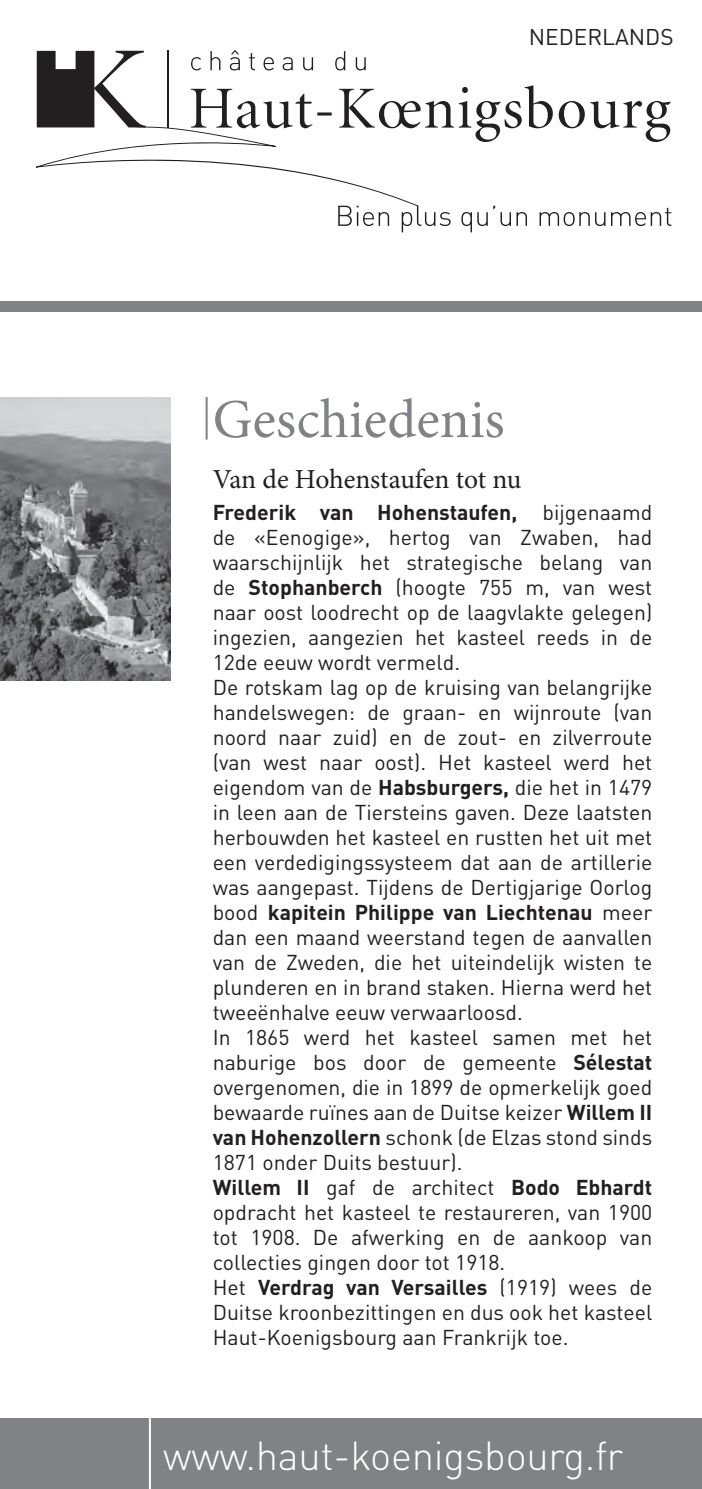
<style>
.page{position:relative;width:702px;height:1489px;background:#fff}
.page>*{position:absolute;margin:0;border:0;box-sizing:border-box;transform-origin:0 0}
.t1{font:55px "Minion Pro";color:#808285}
.t2{font:300 40px "DIN";letter-spacing:-.005em;color:#fff}
.t3{font:27.5px "Minion Pro";letter-spacing:-.005em;color:#231f20}
.t4{font:22.5px "DIN";color:#231f20}
.t5{font:21.25px/25px "DIN";color:#231f20}
.s1{font-weight:700}
</style>
<div class="page">
<div style="left:0;top:1417px;width:702px;height:71px;background:#808285"></div>
<svg style="left:36px;top:50px;width:635px;height:182px"></svg>
<div style="left:0;top:301px;width:702px;height:11px;background:#808285"></div>
<img style="left:0;top:397px;width:170px;height:283px">
<hr style="left:206px;top:397px;width:2px;height:42px;background:#808285">
<hr style="left:149px;top:1417px;width:2px;height:71px;background:#fff">
<p class="t4" style="left:528px;top:22px;width:146px">NEDERLANDS</p>
<h1 class="t1" style="left:213px;top:382px;width:293px">Geschiedenis</h1>
<p class="t3" style="left:213px;top:461px;width:310px">Van de Hohenstaufen tot nu</p>
<p class="t5" style="left:213px;top:499px;width:441px"><span class="s1">Frederik van Hohenstaufen,</span> bijgenaamd de «Eenogige», hertog van Zwaben, had waarschijnlijk het strategische belang van de <span class="s1">Stophanberch</span> (hoogte 755 m, van west naar oost loodrecht op de laagvlakte gelegen) ingezien, aangezien het kasteel reeds in de 12de eeuw wordt vermeld.<br>De rotskam lag op de kruising van belangrijke handelswegen: de graan- en wijnroute (van noord naar zuid) en de zout- en zilverroute (van west naar oost). Het kasteel werd het eigendom van de <span class="s1">Habsburgers,</span> die het in 1479 in leen aan de Tiersteins gaven. Deze laatsten herbouwden het kasteel en rustten het uit met een verdedigingssysteem dat aan de artillerie was aangepast. Tijdens de Dertigjarige Oorlog bood <span class="s1">kapitein Philippe van Liechtenau</span> meer dan een maand weerstand tegen de aanvallen van de Zweden, die het uiteindelijk wisten te plunderen en in brand staken. Hierna werd het tweeënhalve eeuw verwaarloosd.<br>In 1865 werd het kasteel samen met het naburige bos door de gemeente <span class="s1">Sélestat </span>overgenomen, die in 1899 de opmerkelijk goed bewaarde ruïnes aan de Duitse keizer <span class="s1">Willem II van Hohenzollern</span> schonk (de Elzas stond sinds 1871 onder Duits bestuur).<br><span class="s1">Willem II</span> gaf de architect <span class="s1">Bodo Ebhardt </span>opdracht het kasteel te restaureren, van 1900 tot 1908. De afwerking en de aankoop van collecties gingen door tot 1918.<br>Het <span class="s1">Verdrag van Versailles</span> (1919) wees de Duitse kroonbezittingen en dus ook het kasteel Haut-Koenigsbourg aan Frankrijk toe.</p>
<h2 class="t2" style="left:163px;top:1430px;width:461px">www.haut-koenigsbourg.fr</h2>
</div>
